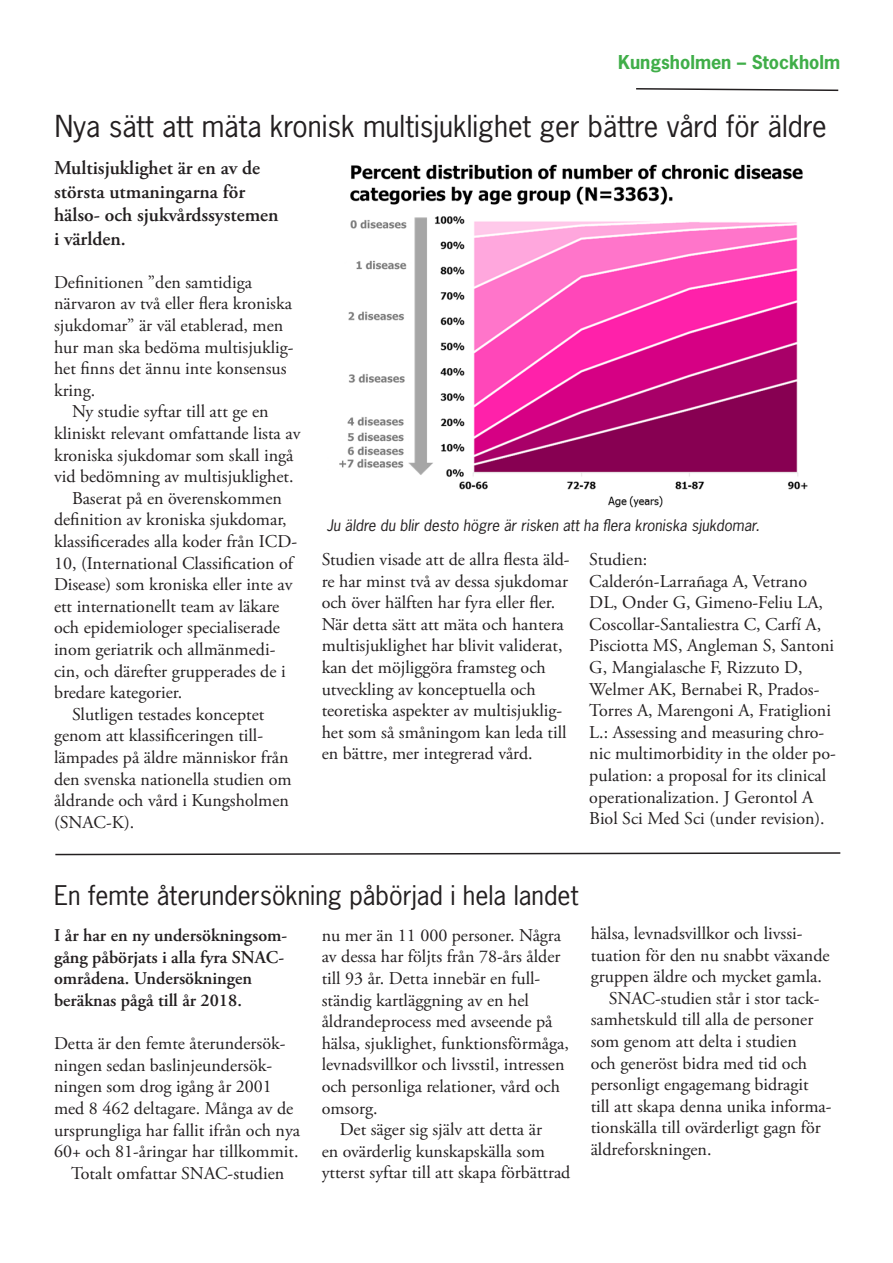
<style>
.page{position:relative;width:893px;height:1263px;background:#fff}
.page>*{position:absolute;margin:0;border:0;box-sizing:border-box;transform-origin:0 0}
.t1{font:28.5px "News Gothic LT";color:#231f20}
.t2{font:25.5px "News Gothic LT";color:#231f20}
.t3{font:600 19.5px/23.4px "Adobe Garamond Pro";color:#231f20}
.t4{font:18px/21.6px "Adobe Garamond Pro";color:#231f20}
.t5{font:600 18px/21.6px "Adobe Garamond Pro";color:#231f20}
.t6{font:700 18px "News Gothic LT";color:#40ae49}
.t7{font:italic 15px "News Gothic LT";color:#231f20}
</style>
<div class="page">
<svg style="left:636px;top:88px;width:203px;height:4px"></svg>
<svg style="left:55px;top:852px;width:786px;height:4px"></svg>
<img style="left:339px;top:164px;width:469px;height:344px">
<p class="t6" style="left:618px;top:50px;width:224px">Kungsholmen – Stockholm</p>
<p class="t1" style="left:55px;top:108px;width:773px">Nya sätt att mäta kronisk multisjuklighet ger bättre vård för äldre</p>
<p class="t3" style="left:54px;top:157px;width:226px">Multisjuklighet är en av de största utmaningarna för hälso- och sjukvårdssystemen i världen.</p>
<p class="t4" style="left:54px;top:272px;width:199px">Definitionen ”den samtidiga</p>
<p class="t4" style="left:54px;top:293px;width:240px">närvaron av två eller flera kroniska</p>
<p class="t4" style="left:54px;top:315px;width:231px">sjukdomar” är väl etablerad, men</p>
<p class="t4" style="left:54px;top:337px;width:241px">hur man ska bedöma multisjuklig-</p>
<p class="t4" style="left:54px;top:358px;width:234px">het finns det ännu inte konsensus</p>
<p class="t4" style="left:54px;top:380px;width:43px">kring.</p>
<p class="t4" style="left:72px;top:401px;width:198px">Ny studie syftar till att ge en</p>
<p class="t4" style="left:54px;top:423px;width:248px">kliniskt relevant omfattande lista av</p>
<p class="t4" style="left:54px;top:445px;width:241px">kroniska sjukdomar som skall ingå</p>
<p class="t4" style="left:54px;top:466px;width:241px">vid bedömning av multisjuklighet.</p>
<p class="t4" style="left:72px;top:488px;width:211px">Baserat på en överenskommen</p>
<p class="t4" style="left:54px;top:509px;width:234px">definition av kroniska sjukdomar,</p>
<p class="t4" style="left:54px;top:531px;width:245px">klassificerades alla koder från ICD-</p>
<p class="t4" style="left:54px;top:553px;width:241px">10, (International Classification of</p>
<p class="t4" style="left:54px;top:574px;width:240px">Disease) som kroniska eller inte av</p>
<p class="t4" style="left:54px;top:596px;width:227px">ett internationellt team av läkare</p>
<p class="t4" style="left:54px;top:617px;width:227px">och epidemiologer specialiserade</p>
<p class="t4" style="left:54px;top:639px;width:223px">inom geriatrik och allmänmedi-</p>
<p class="t4" style="left:54px;top:661px;width:233px">cin, och därefter grupperades de i</p>
<p class="t4" style="left:54px;top:682px;width:130px">bredare kategorier.</p>
<p class="t4" style="left:72px;top:704px;width:194px">Slutligen testades konceptet</p>
<p class="t4" style="left:54px;top:725px;width:211px">genom att klassificeringen til -</p>
<p class="t4" style="left:54px;top:747px;width:236px">lämpades på äldre människor från</p>
<p class="t4" style="left:54px;top:769px;width:239px">den svenska nationella studien om</p>
<p class="t4" style="left:54px;top:790px;width:236px">åldrande och vård i Kungsholmen</p>
<p class="t4" style="left:54px;top:812px;width:82px">(SNAC-K).</p>
<p class="t7" style="left:327px;top:515px;width:434px">Ju äldre du blir desto högre är risken att ha flera kroniska sjukdomar.</p>
<p class="t4" style="left:322px;top:549px;width:250px">Studien visade att de allra flesta äld&shy;re har minst två av dessa sjukdomar och över hälften har fyra eller fler.<br>När detta sätt att mäta och hantera multisjuklighet har blivit validerat, kan det möjliggöra framsteg och utveckling av konceptuella och teoretiska aspekter av multisjuklig&shy;het som så småningom kan leda till en bättre, mer integrerad vård.</p>
<p class="t4" style="left:589px;top:549px;width:59px">Studien:</p>
<p class="t4" style="left:589px;top:571px;width:248px">Calderón-Larrañaga A, Vetrano DL, Onder G, Gimeno-Feliu LA, Coscollar-Santaliestra C, Carfí A, Pisciotta MS, Angleman S, Santoni G, Mangialasche F, Rizzuto D, Welmer AK, Bernabei R, Prados-Torres A, Marengoni A, Fratiglioni L.: Assessing and measuring chro&shy;nic multimorbidity in the older po&shy;pulation: a proposal for its clinical operationalization. J Gerontol A Biol Sci Med Sci (under revision).</p>
<p class="t2" style="left:54px;top:879px;width:526px">En femte återundersökning påbörjad i hela landet</p>
<p class="t5" style="left:54px;top:925px;width:235px">I år har en ny undersökningsom&shy;gång påbörjats i alla fyra SNAC&shy;områdena. Undersökningen beräknas pågå till år 2018.</p>
<p class="t4" style="left:54px;top:1033px;width:233px">Detta är den femte återundersök-</p>
<p class="t4" style="left:54px;top:1055px;width:220px">ningen sedan baslinjeundersök-</p>
<p class="t4" style="left:54px;top:1076px;width:219px">ningen som drog igång år 2001</p>
<p class="t4" style="left:54px;top:1098px;width:241px">med 8 462 deltagare. Många av de</p>
<p class="t4" style="left:54px;top:1120px;width:248px">ursprungliga har fallit ifrån och nya</p>
<p class="t4" style="left:54px;top:1141px;width:246px">60+ och 81-åringar har tillkommit.</p>
<p class="t4" style="left:71px;top:1163px;width:215px">Totalt omfattar SNAC-studien</p>
<p class="t4" style="left:322px;top:925px;width:241px">nu mer än 11 000 personer. Några</p>
<p class="t4" style="left:322px;top:946px;width:240px">av dessa har följts från 78-års ålder</p>
<p class="t4" style="left:322px;top:968px;width:220px">till 93 år. Detta innebär en full-</p>
<p class="t4" style="left:322px;top:990px;width:209px">ständig kartläggning av en hel</p>
<p class="t4" style="left:322px;top:1011px;width:232px">åldrandeprocess med avseende på</p>
<p class="t4" style="left:322px;top:1033px;width:249px">hälsa, sjuklighet, funktionsförmåga,</p>
<p class="t4" style="left:322px;top:1054px;width:244px">levnadsvillkor och livsstil, intressen</p>
<p class="t4" style="left:322px;top:1076px;width:240px">och personliga relationer, vård och</p>
<p class="t4" style="left:322px;top:1098px;width:57px">omsorg.</p>
<p class="t4" style="left:340px;top:1119px;width:204px">Det säger sig själv att detta är</p>
<p class="t4" style="left:322px;top:1141px;width:225px">en ovärderlig kunskapskälla som</p>
<p class="t4" style="left:322px;top:1162px;width:250px">ytterst syftar till att skapa förbättrad</p>
<p class="t4" style="left:591px;top:923px;width:241px">hälsa, levnadsvillkor och livssi&shy;tuation för den nu snabbt växande gruppen äldre och mycket gamla.</p>
<p class="t4" style="left:591px;top:988px;width:242px;text-indent:18px">SNAC-studien står i stor tack&shy;samhetskuld till alla de personer som genom att delta i studien<br>och generöst bidra med tid och personligt engagemang bidragit till att skapa denna unika informa&shy;tionskälla till ovärderligt gagn för äldreforskningen.</p>
</div>
